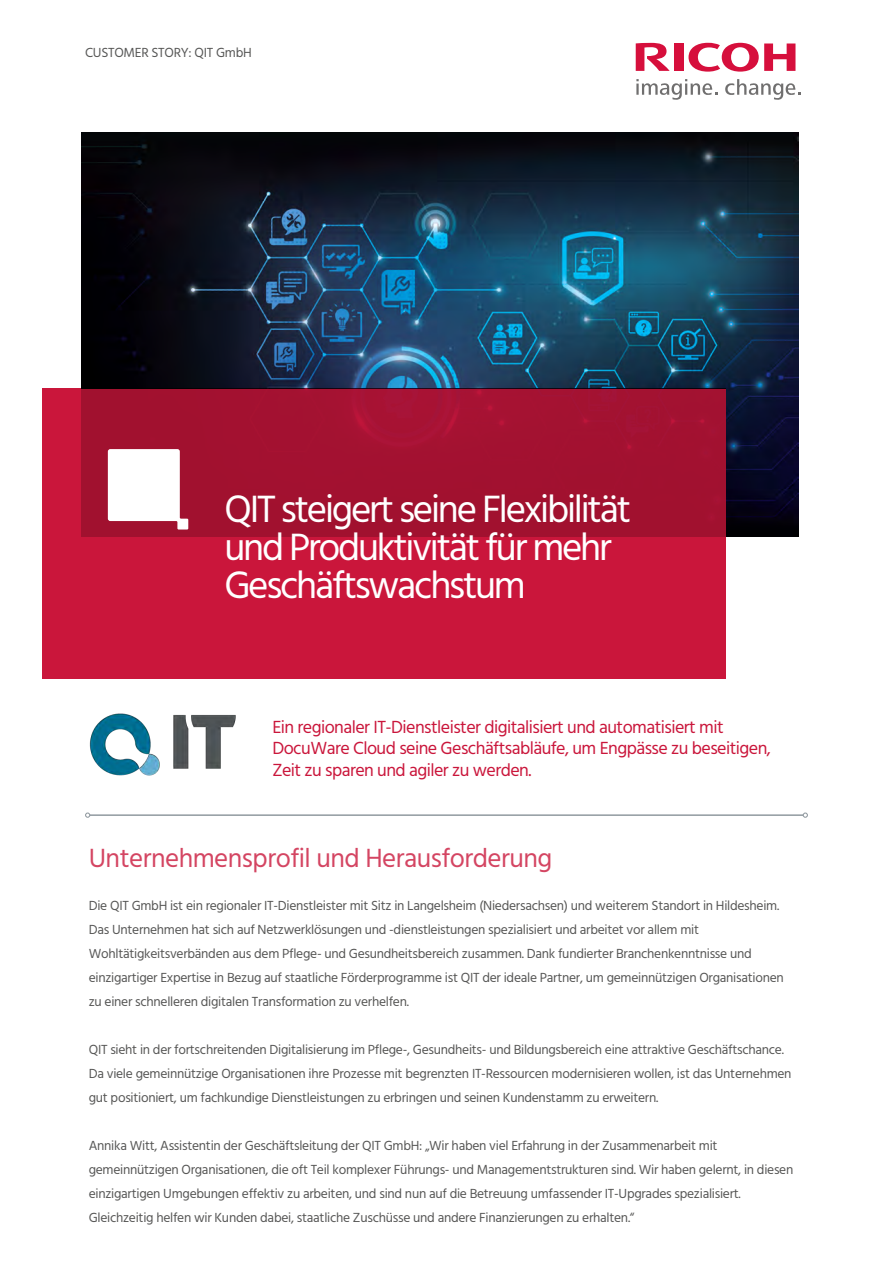
<style>
.page{position:relative;width:893px;height:1263px;background:#fff}
.page>*{position:absolute;margin:0;border:0;box-sizing:border-box;transform-origin:0 0}
.t1{font:39px/37.8px "Hind";letter-spacing:-.06em;color:#fff}
.t2{font:27px "Hind";letter-spacing:-.02em;color:#d44562}
.t3{font:18px/21.6px "Hind";letter-spacing:-.03em;color:#ca163b}
.t4{font:13.5px/24px "Hind";letter-spacing:-.02em;color:#575756}
</style>
<div class="page">
<img style="left:81px;top:133px;width:718px;height:403px">
<svg style="left:43px;top:388px;width:682px;height:291px;background:#b71335"></svg>
<hr style="left:90px;top:814px;width:713px;height:2px;background:#919aa0">
<svg style="left:85px;top:812px;width:5px;height:6px"></svg>
<svg style="left:803px;top:812px;width:5px;height:6px"></svg>
<svg style="left:108px;top:449px;width:80px;height:80px"></svg>
<svg style="left:688px;top:43px;width:107px;height:29px"></svg>
<div style="left:674px;top:44px;width:9px;height:27px;background:#d60f3c"></div>
<svg style="left:636px;top:43px;width:34px;height:28px"></svg>
<svg style="left:636px;top:79px;width:81px;height:21px"></svg>
<svg style="left:725px;top:79px;width:75px;height:21px"></svg>
<img style="left:89px;top:713px;width:147px;height:62px">
<p class="t4" style="left:85px;top:41px;width:168px">CUSTOMER STORY: QIT GmbH</p>
<h1 class="t1" style="left:224px;top:492px;width:408px">QIT steigert seine Flexibilität und Produktivität für mehr<br>Geschäftswachstum</h1>
<h3 class="t3" style="left:272px;top:717px;width:500px">Ein regionaler IT-Dienstleister digitalisiert und automatisiert mit<br>DocuWare Cloud seine Geschäftsabläufe, um Engpässe zu beseitigen,<br>Zeit zu sparen und agiler zu werden.</h3>
<h2 class="t2" style="left:89px;top:840px;width:465px">Unternehmensprofil und Herausforderung</h2>
<p class="t4" style="left:89px;top:894px;width:697px">Die QIT GmbH ist ein regionaler IT-Dienstleister mit Sitz in Langelsheim (Niedersachsen) und weiterem Standort in Hildesheim.<br>Das Unternehmen hat sich auf Netzwerklösungen und -dienstleistungen spezialisiert und arbeitet vor allem mit Wohltätigkeitsverbänden aus dem Pflege- und Gesundheitsbereich zusammen. Dank fundierter Branchenkenntnisse und einzigartiger Expertise in Bezug auf staatliche Förderprogramme ist QIT der ideale Partner, um gemeinnützigen Organisationen zu einer schnelleren digitalen Transformation zu verhelfen.</p>
<p class="t4" style="left:89px;top:1038px;width:704px">QIT sieht in der fortschreitenden Digitalisierung im Pflege-, Gesundheits- und Bildungsbereich eine attraktive Geschäftschance.<br>Da viele gemeinnützige Organisationen ihre Prozesse mit begrenzten IT-Ressourcen modernisieren wollen, ist das Unternehmen gut positioniert, um fachkundige Dienstleistungen zu erbringen und seinen Kundenstamm zu erweitern.</p>
<p class="t4" style="left:89px;top:1134px;width:706px">Annika Witt, Assistentin der Geschäftsleitung der QIT GmbH: „Wir haben viel Erfahrung in der Zusammenarbeit mit gemeinnützigen Organisationen, die oft Teil komplexer Führungs- und Managementstrukturen sind. Wir haben gelernt, in diesen einzigartigen Umgebungen effektiv zu arbeiten, und sind nun auf die Betreuung umfassender IT-Upgrades spezialisiert.<br>Gleichzeitig helfen wir Kunden dabei, staatliche Zuschüsse und andere Finanzierungen zu erhalten.“</p>
</div>
